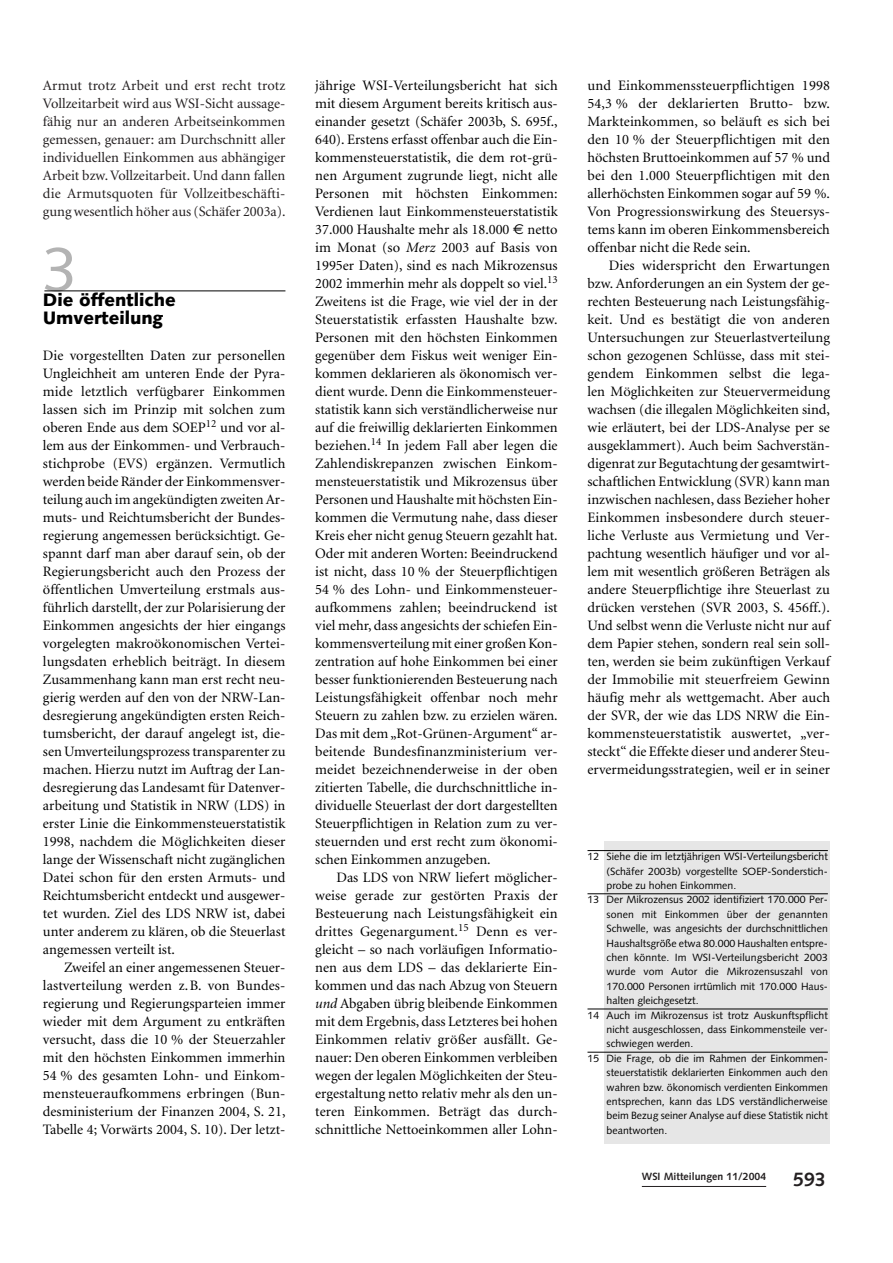
<style>
.page{position:relative;width:893px;height:1263px;background:#fff}
.page>*{position:absolute;margin:0;border:0;box-sizing:border-box;transform-origin:0 0}
.t1{font:63px "Syntax";color:#b3b3b3}
.t2{font:700 19.5px "Syntax";color:#231f20}
.t3{font:900 18px/18px "Syntax";color:#000}
.t4{font:14.4px/18px "Minion";color:#000;text-align:justify}
.t5{font:14.4px/18px "Minion";letter-spacing:-.005em;color:#231f20;text-align:justify}
.t6{font:10.5px "Syntax";color:#000}
.t7{font:700 10.5px "Syntax";color:#231f20}
.s1{font-family:"Euro Sans"}
.s2{font-style:italic}
</style>
<div class="page">
<hr style="left:642px;top:1186px;width:124px;height:1px;background:#231f20">
<hr style="left:44px;top:291px;width:241px;height:1px;background:#000">
<div style="left:604px;top:841px;width:226px;height:303px;background:#e6e6e6"></div>
<hr style="left:587px;top:850px;width:240px;height:1px;background:#000">
<hr style="left:587px;top:894px;width:240px;height:1px;background:#000">
<hr style="left:587px;top:1009px;width:240px;height:1px;background:#000">
<hr style="left:587px;top:1052px;width:240px;height:1px;background:#000">
<p class="t5" style="left:43px;top:78px;width:244px">Armut trotz Arbeit und erst recht trotz Vollzeitarbeit wird aus WSI-Sicht aussage&shy;fähig nur an anderen Arbeitseinkommen gemessen, genauer: am Durchschnitt aller individuellen Einkommen aus abhängiger Arbeit bzw. Vollzeitarbeit. Und dann fallen die Armutsquoten für Vollzeitbeschäfti&shy;gung wesentlich höher aus (Schäfer 2003a).</p>
<h1 class="t1" style="left:43px;top:244px;width:37px">3</h1>
<p class="t3" style="left:43px;top:293px;width:134px">Die öffentliche<br>Umverteilung</p>
<p class="t4" style="left:43px;top:348px;width:244px">Die vorgestellten Daten zur personellen Ungleichheit am unteren Ende der Pyra&shy;mide letztlich verfügbarer Einkommen lassen sich im Prinzip mit solchen zum oberen Ende aus dem SOEP<sup>12</sup> und vor al&shy;lem aus der Einkommen- und Verbrauch&shy;stichprobe (EVS) ergänzen. Vermutlich werden beide Ränder der Einkommensver&shy;teilung auch im angekündigten zweiten Ar&shy;muts- und Reichtumsbericht der Bundes&shy;regierung angemessen berücksichtigt. Ge&shy;spannt darf man aber darauf sein, ob der Regierungsbericht auch den Prozess der öffentlichen Umverteilung erstmals aus&shy;führlich darstellt, der zur Polarisierung der Einkommen angesichts der hier eingangs vorgelegten makroökonomischen Vertei&shy;lungsdaten erheblich beiträgt. In diesem Zusammenhang kann man erst recht neu&shy;gierig werden auf den von der NRW-Lan&shy;desregierung angekündigten ersten Reich&shy;tumsbericht, der darauf angelegt ist, die&shy;sen Umverteilungsprozess transparenter zu machen. Hierzu nutzt im Auftrag der Lan&shy;desregierung das Landesamt für Datenver&shy;arbeitung und Statistik in NRW (LDS) in erster Linie die Einkommensteuerstatistik 1998, nachdem die Möglichkeiten dieser lange der Wissenschaft nicht zugänglichen Datei schon für den ersten Armuts- und Reichtumsbericht entdeckt und ausgewer&shy;tet wurden. Ziel des LDS NRW ist, dabei unter anderem zu klären, ob die Steuerlast angemessen verteilt ist.</p>
<p class="t4" style="left:43px;top:960px;width:244px;text-indent:21px">Zweifel an einer angemessenen Steuer&shy;lastverteilung werden z.B. von Bundes&shy;regierung und Regierungsparteien immer wieder mit dem Argument zu entkräften versucht, dass die 10 % der Steuerzahler mit den höchsten Einkommen immerhin 54 % des gesamten Lohn- und Einkom&shy;mensteueraufkommens erbringen (Bun&shy;desministerium der Finanzen 2004, S. 21, Tabelle 4; Vorwärts 2004, S. 10). Der letzt-</p>
<p class="t4" style="left:315px;top:78px;width:244px">jährige WSI-Verteilungsbericht hat sich mit diesem Argument bereits kritisch aus&shy;einander gesetzt (Schäfer 2003b, S. 695f., 640). Erstens erfasst offenbar auch die Ein&shy;kommensteuerstatistik, die dem rot-grü&shy;nen Argument zugrunde liegt, nicht alle Personen mit höchsten Einkommen:<br>Verdienen laut Einkommensteuerstatistik 37.000 Haushalte mehr als 18.000 <span class="s1">€</span> netto im Monat (so <span class="s2">Merz</span> 2003 auf Basis von 1995er Daten), sind es nach Mikrozensus 2002 immerhin mehr als doppelt so viel.<sup>13<br></sup>Zweitens ist die Frage, wie viel der in der Steuerstatistik erfassten Haushalte bzw.<br>Personen mit den höchsten Einkommen gegenüber dem Fiskus weit weniger Ein&shy;kommen deklarieren als ökonomisch ver&shy;dient wurde. Denn die Einkommensteuer&shy;statistik kann sich verständlicherweise nur auf die freiwillig deklarierten Einkommen beziehen.<sup>14</sup> In jedem Fall aber legen die Zahlendiskrepanzen zwischen Einkom&shy;mensteuerstatistik und Mikrozensus über Personen und Haushalte mit höchsten Ein&shy;kommen die Vermutung nahe, dass dieser Kreis eher nicht genug Steuern gezahlt hat.<br>Oder mit anderen Worten: Beeindruckend ist nicht, dass 10 % der Steuerpflichtigen 54 % des Lohn- und Einkommensteuer&shy;aufkommens zahlen; beeindruckend ist viel mehr, dass angesichts der schiefen Ein&shy;kommensverteilung mit einer großen Kon&shy;zentration auf hohe Einkommen bei einer besser funktionierenden Besteuerung nach Leistungsfähigkeit offenbar noch mehr Steuern zu zahlen bzw. zu erzielen wären.<br>Das mit dem „Rot-Grünen-Argument“ ar&shy;beitende Bundesfinanzministerium ver&shy;meidet bezeichnenderweise in der oben zitierten Tabelle, die durchschnittliche in&shy;dividuelle Steuerlast der dort dargestellten Steuerpflichtigen in Relation zum zu ver&shy;steuernden und erst recht zum ökonomi&shy;schen Einkommen anzugeben.</p>
<p class="t4" style="left:315px;top:870px;width:244px;text-indent:21px">Das LDS von NRW liefert möglicher&shy;weise gerade zur gestörten Praxis der Besteuerung nach Leistungsfähigkeit ein drittes Gegenargument.<sup>15</sup> Denn es ver&shy;gleicht – so nach vorläufigen Informatio&shy;nen aus dem LDS – das deklarierte Ein&shy;kommen und das nach Abzug von Steuern <span class="s2">und</span> Abgaben übrig bleibende Einkommen mit dem Ergebnis, dass Letzteres bei hohen Einkommen relativ größer ausfällt. Ge&shy;nauer: Den oberen Einkommen verbleiben wegen der legalen Möglichkeiten der Steu&shy;ergestaltung netto relativ mehr als den un&shy;teren Einkommen. Beträgt das durch&shy;schnittliche Nettoeinkommen aller Lohn-</p>
<p class="t4" style="left:587px;top:78px;width:244px">und Einkommenssteuerpflichtigen 1998<br>54,3 % der deklarierten Brutto- bzw.<br>Markteinkommen, so beläuft es sich bei den 10 % der Steuerpflichtigen mit den höchsten Bruttoeinkommen auf 57 % und bei den 1.000 Steuerpflichtigen mit den allerhöchsten Einkommen sogar auf 59 %.<br>Von Progressionswirkung des Steuersys&shy;tems kann im oberen Einkommensbereich offenbar nicht die Rede sein.</p>
<p class="t4" style="left:587px;top:258px;width:244px;text-indent:21px">Dies widerspricht den Erwartungen bzw. Anforderungen an ein System der ge&shy;rechten Besteuerung nach Leistungsfähig&shy;keit. Und es bestätigt die von anderen Untersuchungen zur Steuerlastverteilung schon gezogenen Schlüsse, dass mit stei&shy;gendem Einkommen selbst die lega&shy;len Möglichkeiten zur Steuervermeidung wachsen (die illegalen Möglichkeiten sind, wie erläutert, bei der LDS-Analyse per se ausgeklammert). Auch beim Sachverstän&shy;digenrat zur Begutachtung der gesamtwirt&shy;schaftlichen Entwicklung (SVR) kann man inzwischen nachlesen, dass Bezieher hoher Einkommen insbesondere durch steuer&shy;liche Verluste aus Vermietung und Ver&shy;pachtung wesentlich häufiger und vor al&shy;lem mit wesentlich größeren Beträgen als andere Steuerpflichtige ihre Steuerlast zu drücken verstehen (SVR 2003, S. 456ff.).<br>Und selbst wenn die Verluste nicht nur auf dem Papier stehen, sondern real sein soll&shy;ten, werden sie beim zukünftigen Verkauf der Immobilie mit steuerfreiem Gewinn häufig mehr als wettgemacht. Aber auch der SVR, der wie das LDS NRW die Ein&shy;kommensteuerstatistik auswertet, „ver&shy;steckt“ die Effekte dieser und anderer Steu&shy;ervermeidungsstrategien, weil er in seiner</p>
<p class="t6" style="left:587px;top:852px;width:242px">12 Siehe die im letztjährigen WSI-Verteilungsbericht</p>
<p class="t6" style="left:606px;top:867px;width:223px">(Schäfer 2003b) vorgestellte SOEP-Sonderstich-</p>
<p class="t6" style="left:606px;top:881px;width:131px">probe zu hohen Einkommen.</p>
<p class="t6" style="left:587px;top:896px;width:242px">13 Der Mikrozensus 2002 identifiziert 170.000 Per-</p>
<p class="t6" style="left:606px;top:910px;width:223px">sonen mit Einkommen über der genannten</p>
<p class="t6" style="left:606px;top:924px;width:223px">Schwelle, was angesichts der durchschnittlichen</p>
<p class="t6" style="left:606px;top:939px;width:223px">Haushaltsgröße etwa 80.000 Haushalten entspre-</p>
<p class="t6" style="left:606px;top:953px;width:223px">chen könnte. Im WSI-Verteilungsbericht 2003</p>
<p class="t6" style="left:606px;top:967px;width:223px">wurde vom Autor die Mikrozensuszahl von</p>
<p class="t6" style="left:606px;top:982px;width:223px">170.000 Personen irrtümlich mit 170.000 Haus-</p>
<p class="t6" style="left:606px;top:996px;width:94px">halten gleichgesetzt.</p>
<p class="t6" style="left:587px;top:1011px;width:242px">14 Auch im Mikrozensus ist trotz Auskunftspflicht</p>
<p class="t6" style="left:606px;top:1025px;width:223px">nicht ausgeschlossen, dass Einkommensteile ver-</p>
<p class="t6" style="left:606px;top:1040px;width:88px">schwiegen werden.</p>
<p class="t6" style="left:587px;top:1054px;width:242px">15 Die Frage, ob die im Rahmen der Einkommen-</p>
<p class="t6" style="left:606px;top:1068px;width:223px">steuerstatistik deklarierten Einkommen auch den</p>
<p class="t6" style="left:606px;top:1083px;width:223px">wahren bzw. ökonomisch verdienten Einkommen</p>
<p class="t6" style="left:606px;top:1097px;width:223px">entsprechen, kann das LDS verständlicherweise</p>
<p class="t6" style="left:606px;top:1111px;width:223px">beim Bezug seiner Analyse auf diese Statistik nicht</p>
<p class="t6" style="left:606px;top:1126px;width:62px">beantworten.</p>
<p class="t7" style="left:642px;top:1172px;width:126px">WSI Mitteilungen 11/2004</p>
<h2 class="t2" style="left:793px;top:1172px;width:34px">593</h2>
</div>
